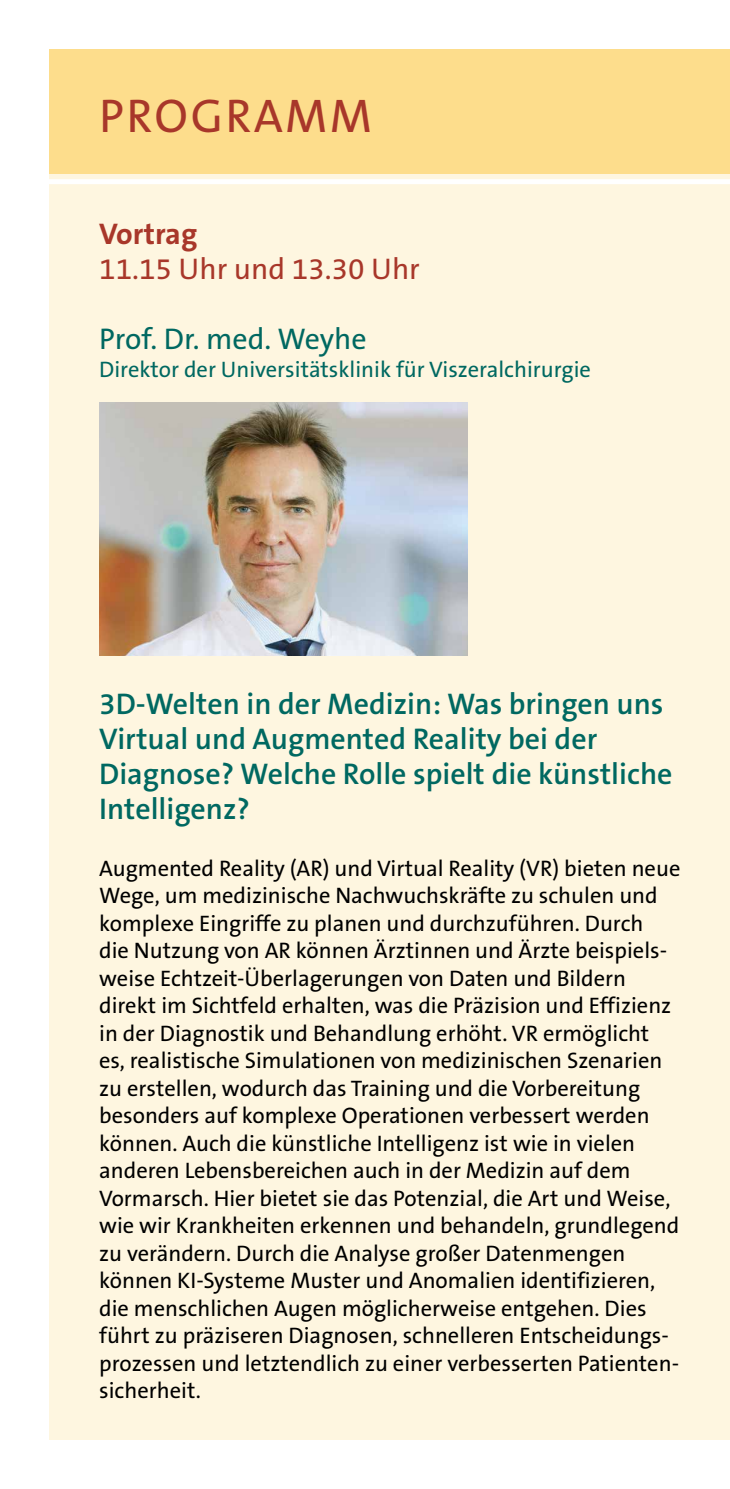
<style>
.page{position:relative;width:730px;height:1489px;background:#fff}
.page>*{position:absolute;margin:0;border:0;box-sizing:border-box;transform-origin:0 0}
.t1{font:47.5px "The Sans B5 Plain";letter-spacing:.05em;color:#a8372a}
.t2{font:600 30px/35px "The Sans B6";color:#006861}
.t3{font:30px "The Sans B5 Plain";color:#a8372a}
.t4{font:30px "The Sans B5 Plain";color:#006861}
.t5{font:700 30px "The Sans B7";color:#a8372a}
.t6{font:22.5px/27.5px "The Sans B5 Plain";color:#000}
.t7{font:22.5px "The Sans B5 Plain";color:#006861}
</style>
<div class="page">
<div style="left:50px;top:50px;width:680px;height:1389px;background:#fef6e0"></div>
<div style="left:50px;top:50px;width:680px;height:124px;background:#fddd8c"></div>
<div style="left:26px;top:179px;width:704px;height:5px;background:#fff"></div>
<img style="left:99px;top:402px;width:369px;height:254px">
<h1 class="t1" style="left:99px;top:92px;width:274px">PROGRAMM</h1>
<h2 class="t5" style="left:99px;top:218px;width:100px">Vortrag</h2>
<h2 class="t3" style="left:99px;top:253px;width:322px">11.15 Uhr und 13.30 Uhr</h2>
<h2 class="t4" style="left:99px;top:323px;width:269px">Prof. Dr. med. Weyhe</h2>
<p class="t7" style="left:99px;top:357px;width:493px">Direktor der Universitätsklinik für Viszeralchirurgie</p>
<h2 class="t2" style="left:99px;top:687px;width:575px">3D-Welten in der Medizin: Was bringen uns Virtual und Augmented Reality bei der Diagnose? Welche Rolle spielt die künstliche Intelligenz?</h2>
<p class="t6" style="left:99px;top:855px;width:583px">Augmented Reality (AR) und Virtual Reality (VR) bieten neue Wege, um medizinische Nachwuchskräfte zu schulen und komplexe Eingriffe zu planen und durchzuführen. Durch<br>die Nutzung von AR können Ärztinnen und Ärzte beispiels&shy;weise Echtzeit-Überlagerungen von Daten und Bildern direkt im Sichtfeld erhalten, was die Präzision und Effizienz in der Diagnostik und Behandlung erhöht. VR ermöglicht es, realistische Simulationen von medizinischen Szenarien zu erstellen, wodurch das Training und die Vorbereitung besonders auf komplexe Operationen verbessert werden können. Auch die künstliche Intelligenz ist wie in vielen anderen Lebensbereichen auch in der Medizin auf dem Vormarsch. Hier bietet sie das Potenzial, die Art und Weise, wie wir Krankheiten erkennen und behandeln, grundlegend zu verändern. Durch die Analyse großer Datenmengen können KI-Systeme Muster und Anomalien identifizieren, die menschlichen Augen möglicherweise entgehen. Dies führt zu präziseren Diagnosen, schnelleren Entscheidungs&shy;prozessen und letztendlich zu einer verbesserten Patienten&shy;sicherheit.</p>
</div>
